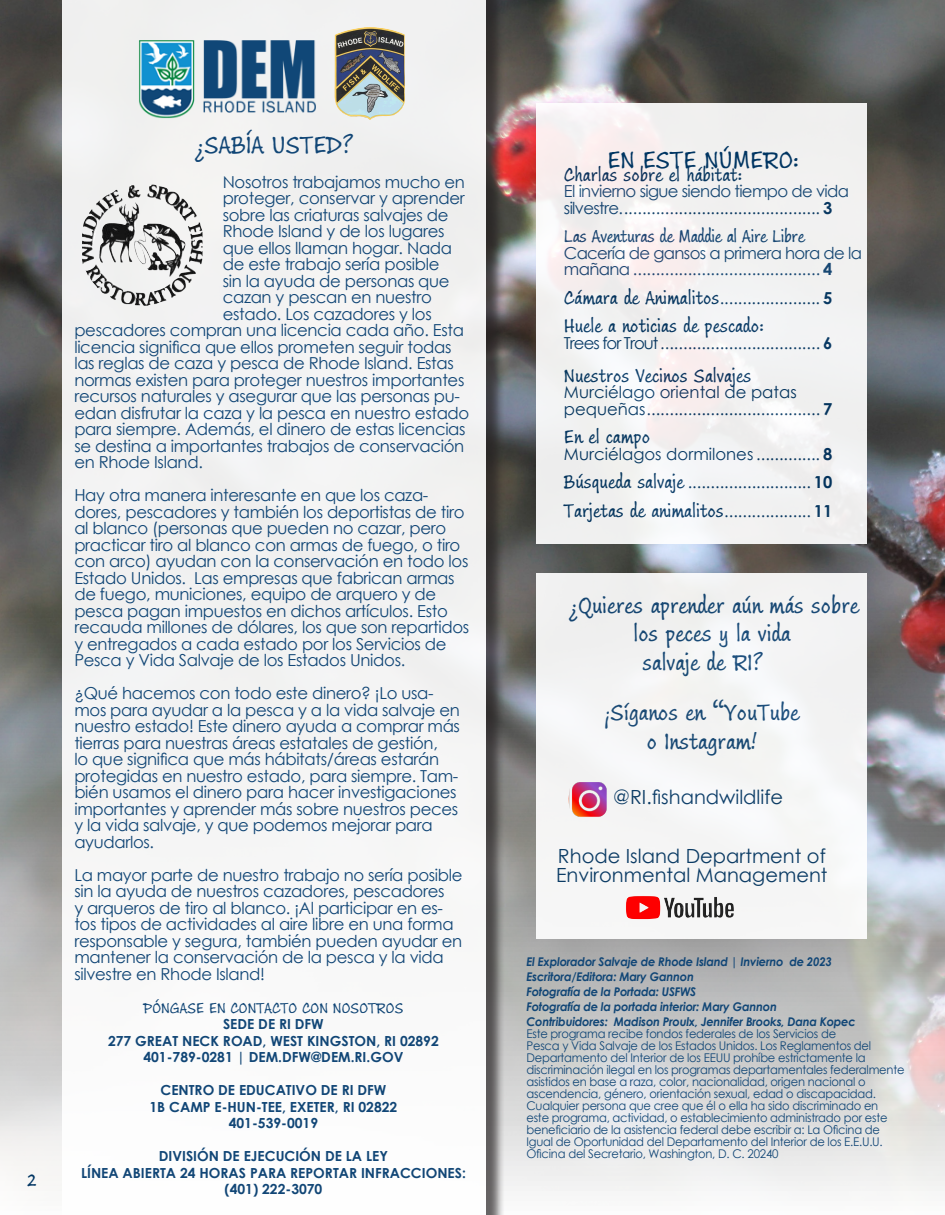
<style>
.page{position:relative;width:945px;height:1215px;background:#fff}
.page>*{position:absolute;margin:0;border:0;box-sizing:border-box;transform-origin:0 0}
.t1{font:27px "Ink Journal";color:#003562}
.t2{font:27px "Ink Journal";color:#114676}
.t3{font:25.5px/28.5px "Ink Journal";color:#114676;text-align:center}
.t4{font:21px "Ink Journal";color:#003562}
.t5{font:19.5px/19.5px "Century Gothic";color:#003562}
.t6{font:19.5px "Ink Journal";letter-spacing:-.02em;color:#114676}
.t7{font:16.5px/16.5px "Century Gothic";letter-spacing:-.02em;color:#114676}
.t8{font:16.5px/16.5px "Century Gothic";color:#003562}
.t9{font:16.5px/16.5px "Century Gothic";letter-spacing:-.04em;color:#114676}
.t10{font:16.5px "Century Gothic";letter-spacing:-.06em;color:#003562}
.t11{font:16.5px "Ink Journal";color:#114676}
.t12{font:700 13.8px "Century Gothic";color:#114676}
.t13{font:12px/12px "Century Gothic";letter-spacing:-.02em;color:#114676;scale:.96 1}
.t14{font:italic 700 12px "Century Gothic";letter-spacing:-.02em;color:#114676;scale:.96 1}
.s1{color:#003562}
.s2{font-weight:700;color:#003562}
.s3{font-weight:700}
.s4{font-family:"Ink Journal";font-size:21px}
.s5{font-family:"Century Gothic";font-size:16.5px}
.s6{font-family:"Century Gothic";font-weight:700;font-size:16.5px}
</style>
<div class="page">
<img style="left:0;top:0;width:945px;height:1191px">
<div style="left:65px;top:0;width:440px;height:1215px;background:#231f20;opacity:.75"></div>
<div style="left:63px;top:0;width:423px;height:1215px;background:#f3f4f3"></div>
<img style="left:138px;top:40px;width:178px;height:79px">
<img style="left:334px;top:27px;width:71px;height:93px">
<img style="left:82px;top:185px;width:115px;height:61px">
<div style="left:537px;top:573px;width:330px;height:366px;background:#f5f5f5"></div>
<img style="left:568px;top:782px;width:39px;height:35px">
<img style="left:626px;top:896px;width:108px;height:23px">
<div style="left:537px;top:104px;width:330px;height:440px;background:#f2f1f0"></div>
<p class="t4" style="left:27px;top:1166px;width:11px">2</p>
<p class="t2" style="left:195px;top:128px;width:158px">¿SABÍA USTED?</p>
<p class="t7" style="left:223px;top:173px;width:244px">Nosotros trabajamos mucho en</p>
<p class="t7" style="left:223px;top:190px;width:243px">proteger, conservar y aprender</p>
<p class="t7" style="left:223px;top:206px;width:227px">sobre las criaturas salvajes de</p>
<p class="t7" style="left:223px;top:223px;width:223px">Rhode Island y de los lugares</p>
<p class="t7" style="left:223px;top:239px;width:231px">que ellos llaman hogar. Nada</p>
<p class="t7" style="left:223px;top:256px;width:218px">de este trabajo sería posible</p>
<p class="t7" style="left:223px;top:272px;width:228px">sin la ayuda de personas que</p>
<p class="t7" style="left:223px;top:289px;width:211px">cazan y pescan en nuestro</p>
<p class="t7" style="left:223px;top:305px;width:210px">estado. Los cazadores y los</p>
<p class="t7" style="left:74px;top:322px;width:391px">pescadores compran una licencia cada año. Esta</p>
<p class="t7" style="left:74px;top:338px;width:379px">licencia significa que ellos prometen seguir todas</p>
<p class="t7" style="left:74px;top:355px;width:381px">las reglas de caza y pesca de Rhode Island. Estas</p>
<p class="t7" style="left:74px;top:371px;width:392px">normas existen para proteger nuestros importantes</p>
<p class="t7" style="left:74px;top:388px;width:387px">recursos naturales y asegurar que las personas pu-</p>
<p class="t7" style="left:74px;top:404px;width:397px">edan disfrutar la caza y la pesca en nuestro estado</p>
<p class="t7" style="left:74px;top:421px;width:393px">para siempre. Además, el dinero de estas licencias</p>
<p class="t7" style="left:74px;top:437px;width:391px">se destina a importantes trabajos de conservación</p>
<p class="t7" style="left:74px;top:454px;width:130px">en Rhode Island.</p>
<p class="t7" style="left:74px;top:487px;width:396px">Hay otra manera interesante en que los caza&shy;dores, pescadores y también los deportistas de tiro al blanco (personas que pueden no cazar, pero practicar tiro al blanco con armas de fuego, o tiro con arco) ayudan con la conservación en todo los Estado Unidos. Las empresas que fabrican armas de fuego, municiones, equipo de arquero y de pesca pagan impuestos en dichos artículos. Esto recauda millones de dólares, los que son repartidos y entregados a cada estado por los Servicios de Pesca y Vida Salvaje de los Estados Unidos.</p>
<p class="t7" style="left:74px;top:685px;width:387px">¿Qué hacemos con todo este dinero? ¡Lo usa&shy;mos para ayudar a la pesca y a la vida salvaje en nuestro estado! Este dinero ayuda a comprar más tierras para nuestras áreas estatales de gestión,<br>lo que significa que más hábitats/áreas estarán protegidas en nuestro estado, para siempre. Tam&shy;bién usamos el dinero para hacer investigaciones importantes y aprender más sobre nuestros peces y la vida salvaje, y que podemos mejorar para ayudarlos.</p>
<p class="t7" style="left:74px;top:866px;width:390px">La mayor parte de nuestro trabajo no sería posible sin la ayuda de nuestros cazadores, pescadores<br>y arqueros de tiro al blanco. ¡Al participar en es&shy;tos tipos de actividades al aire libre en una forma responsable y segura, también pueden ayudar en mantener la conservación de la pesca y la vida silvestre en Rhode Island!</p>
<p class="t11" style="left:143px;top:998px;width:262px">PÓNGASE EN CONTACTO CON NOSOTROS</p>
<p class="t12" style="left:223px;top:1014px;width:102px">SEDE DE RI DFW</p>
<p class="t12" style="left:108px;top:1030px;width:332px">277 GREAT NECK ROAD, WEST KINGSTON, RI 02892</p>
<p class="t12" style="left:143px;top:1047px;width:262px">401-789-0281 | DEM.DFW@DEM.RI.GOV</p>
<p class="t12" style="left:161px;top:1080px;width:227px">CENTRO DE EDUCATIVO DE RI DFW</p>
<p class="t12" style="left:150px;top:1096px;width:249px">1B CAMP E-HUN-TEE, EXETER, RI 02822</p>
<p class="t12" style="left:229px;top:1113px;width:91px">401-539-0019</p>
<p class="t12" style="left:159px;top:1146px;width:231px">DIVISIÓN DE EJECUCIÓN DE LA LEY</p>
<p class="t12" style="left:81px;top:1162px;width:386px">LÍNEA ABIERTA 24 HORAS PARA REPORTAR INFRACCIONES:</p>
<p class="t12" style="left:224px;top:1179px;width:99px">(401) 222-3070</p>
<p class="t1" style="left:608px;top:143px;width:193px">EN ESTE NÚMERO:</p>
<p class="t4" style="left:564px;top:161px;width:180px">Charlas sobre el hábitat:</p>
<p class="t9" style="left:564px;top:183px;width:287px">El invierno sigue siendo tiempo de vida silvestre.<span class="s1">...........................................</span> <span class="s2">3</span></p>
<p class="t6" style="left:564px;top:224px;width:242px">Las Aventuras de Maddie al Aire Libre</p>
<p class="t9" style="left:564px;top:244px;width:300px">Cacería de gansos a primera hora de la mañana ......................................... <span class="s3">4</span></p>
<p class="t8" style="left:564px;top:289px;width:270px"><span class="s4">Cámara de Animalitos</span>...................... <span class="s3">5</span></p>
<p class="t4" style="left:564px;top:313px;width:201px">Huele a noticias de pescado:</p>
<p class="t10" style="left:564px;top:331px;width:270px">Trees for Trout................................... <span class="s3">6</span></p>
<p class="t4" style="left:564px;top:362px;width:189px">Nuestros Vecinos Salvajes</p>
<p class="t8" style="left:564px;top:384px;width:270px">Murciélago oriental de patas pequeñas...................................... <span class="s3">7</span></p>
<p class="t4" style="left:564px;top:424px;width:88px">En el campo</p>
<p class="t8" style="left:564px;top:439px;width:270px;line-height:28.5px">Murciélagos dormilones .............. <span class="s3">8<br></span><span class="s4">Búsqueda salvaje</span> ........................... <span class="s3">10</span></p>
<p class="t4" style="left:564px;top:497px;width:270px">Tarjetas de animalitos<span class="s5">...................</span> <span class="s6">11</span></p>
<h2 class="t3" style="left:570px;top:592px;width:291px">¿Quieres aprender aún más sobre</h2>
<h2 class="t3" style="left:633px;top:620px;width:159px">los peces y la vida</h2>
<h2 class="t3" style="left:643px;top:649px;width:120px">salvaje de RI?</h2>
<h2 class="t3" style="left:605px;top:699px;width:196px">¡Síganos en “YouTube o Instagram!</h2>
<p class="t5" style="left:613px;top:787px;width:172px">@RI.fishandwildlife</p>
<p class="t5" style="left:556px;top:845px;width:273px">Rhode Island Department of<br>Environmental Management</p>
<p class="t14" style="left:526px;top:953px;width:320px">El Explorador Salvaje de Rhode Island | Invierno de 2023</p>
<p class="t14" style="left:526px;top:968px;width:176px">Escritora/Editora: Mary Gannon</p>
<p class="t14" style="left:526px;top:983px;width:178px">Fotografía de la Portada: USFWS</p>
<p class="t14" style="left:526px;top:998px;width:262px">Fotografía de la portada interior: Mary Gannon</p>
<p class="t14" style="left:526px;top:1013px;width:344px">Contribuidores: Madison Proulx, Jennifer Brooks, Dana Kopec</p>
<p class="t13" style="left:526px;top:1028px;width:395px">Este programa recibe fondos federales de los Servicios de<br>Pesca y Vida Salvaje de los Estados Unidos. Los Reglamentos del Departamento del Interior de los EEUU prohíbe estrictamente la discriminación ilegal en los programas departamentales federalmente asistidos en base a raza, color, nacionalidad, origen nacional o ascendencia, género, orientación sexual, edad o discapacidad.<br>Cualquier persona que cree que él o ella ha sido discriminado en<br>este programa, actividad, o establecimiento administrado por este beneficiario de la asistencia federal debe escribir a: La Oficina de Igual de Oportunidad del Departamento del Interior de los E.E.U.U.<br>Oficina del Secretario, Washington, D. C. 20240</p>
</div>
